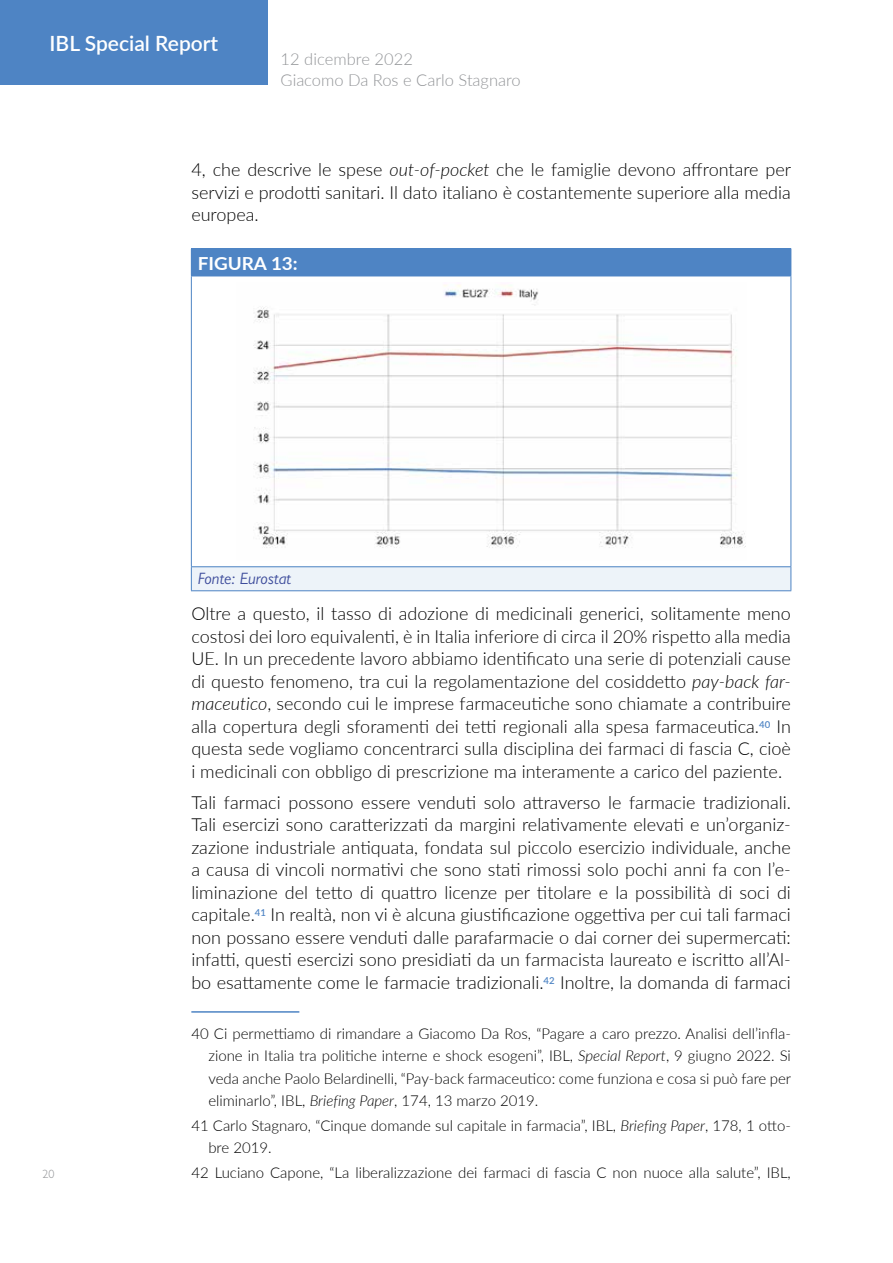
<style>
.page{position:relative;width:893px;height:1263px;background:#fff}
.page>*{position:absolute;margin:0;border:0;box-sizing:border-box;transform-origin:0 0}
.t1{font:600 21px "Lato";color:#fff}
.t2{font:300 18px/22.5px "Lato";color:#000;text-align:justify}
.t3{font:700 18px "Lato";color:#fff;scale:1.05 1}
.t4{font:300 16.5px/20.4px "Lato";color:#939598}
.t5{font:italic 16.5px "Gill Sans MT Pro";color:#3e4d9c}
.t6{font:300 15px/22.5px "Lato";color:#000;text-align:justify}
.t7{font:300 12px "Gill Sans MT Pro";color:#939598}
.s1{font-style:italic}
</style>
<div class="page">
<div style="left:0;top:0;width:268px;height:85px;background:#4e84c4"></div>
<div style="left:191px;top:249px;width:600px;height:27px;background:#4e84c4"></div>
<div style="left:191px;top:567px;width:600px;height:24px;background:#edf3f9"></div>
<hr style="left:191px;top:276px;width:600px;height:1px;background:#4e84c4">
<hr style="left:191px;top:566px;width:600px;height:1px;background:#4e84c4">
<hr style="left:191px;top:248px;width:600px;height:1px;background:#4e84c4">
<hr style="left:191px;top:276px;width:1px;height:290px;background:#4e84c4">
<hr style="left:790px;top:276px;width:1px;height:290px;background:#4e84c4">
<svg style="left:191px;top:567px;width:1px;height:23px"></svg>
<svg style="left:790px;top:567px;width:1px;height:23px"></svg>
<hr style="left:191px;top:590px;width:600px;height:1px;background:#4e84c4">
<img style="left:253px;top:285px;width:493px;height:263px">
<hr style="left:191px;top:1011px;width:108px;height:2px;background:#4e84c4">
<p class="t1" style="left:50px;top:28px;width:170px">IBL Special Report</p>
<p class="t4" style="left:281px;top:49px;width:242px">12 dicembre 2022<br>Giacomo Da Ros e Carlo Stagnaro</p>
<p class="t7" style="left:43px;top:1167px;width:13px">20</p>
<p class="t2" style="left:191px;top:158px;width:601px">4, che descrive le spese <span class="s1">out-of-pocket</span> che le famiglie devono affrontare per servizi e prodotti sanitari. Il dato italiano è costantemente superiore alla media europea.</p>
<p class="t3" style="left:198px;top:250px;width:97px">FIGURA 13:</p>
<p class="t5" style="left:198px;top:569px;width:95px">Fonte: Eurostat</p>
<p class="t2" style="left:191px;top:602px;width:601px">Oltre a questo, il tasso di adozione di medicinali generici, solitamente meno costosi dei loro equivalenti, è in Italia inferiore di circa il 20% rispetto alla media UE. In un precedente lavoro abbiamo identificato una serie di potenziali cause di questo fenomeno, tra cui la regolamentazione del cosiddetto <span class="s1">pay-back far&shy;maceutico</span>, secondo cui le imprese farmaceutiche sono chiamate a contribuire alla copertura degli sforamenti dei tetti regionali alla spesa farmaceutica.<sup>40</sup> In questa sede vogliamo concentrarci sulla disciplina dei farmaci di fascia C, cioè i medicinali con obbligo di prescrizione ma interamente a carico del paziente.</p>
<p class="t2" style="left:191px;top:790px;width:601px">Tali farmaci possono essere venduti solo attraverso le farmacie tradizionali.<br>Tali esercizi sono caratterizzati da margini relativamente elevati e un’organiz&shy;zazione industriale antiquata, fondata sul piccolo esercizio individuale, anche a causa di vincoli normativi che sono stati rimossi solo pochi anni fa con l’e&shy;liminazione del tetto di quattro licenze per titolare e la possibilità di soci di capitale.<sup>41</sup> In realtà, non vi è alcuna giustificazione oggettiva per cui tali farmaci non possano essere venduti dalle parafarmacie o dai corner dei supermercati: infatti, questi esercizi sono presidiati da un farmacista laureato e iscritto all’Al&shy;bo esattamente come le farmacie tradizionali.<sup>42</sup> Inoltre, la domanda di farmaci</p>
<p class="t6" style="left:208px;top:1021px;width:584px;text-indent:-17px">40 Ci permettiamo di rimandare a Giacomo Da Ros, “Pagare a caro prezzo. Analisi dell’infla&shy;zione in Italia tra politiche interne e shock esogeni”, IBL, <span class="s1">Special Report</span>, 9 giugno 2022. Si veda anche Paolo Belardinelli, “Pay-back farmaceutico: come funziona e cosa si può fare per eliminarlo”, IBL, <span class="s1">Briefing Paper</span>, 174, 13 marzo 2019.</p>
<p class="t6" style="left:208px;top:1113px;width:584px;text-indent:-17px">41 Carlo Stagnaro, “Cinque domande sul capitale in farmacia”, IBL, <span class="s1">Briefing Paper</span>, 178, 1 otto&shy;bre 2019.</p>
<p class="t6" style="left:191px;top:1161px;width:601px">42 Luciano Capone, “La liberalizzazione dei farmaci di fascia C non nuoce alla salute”, IBL,</p>
</div>
